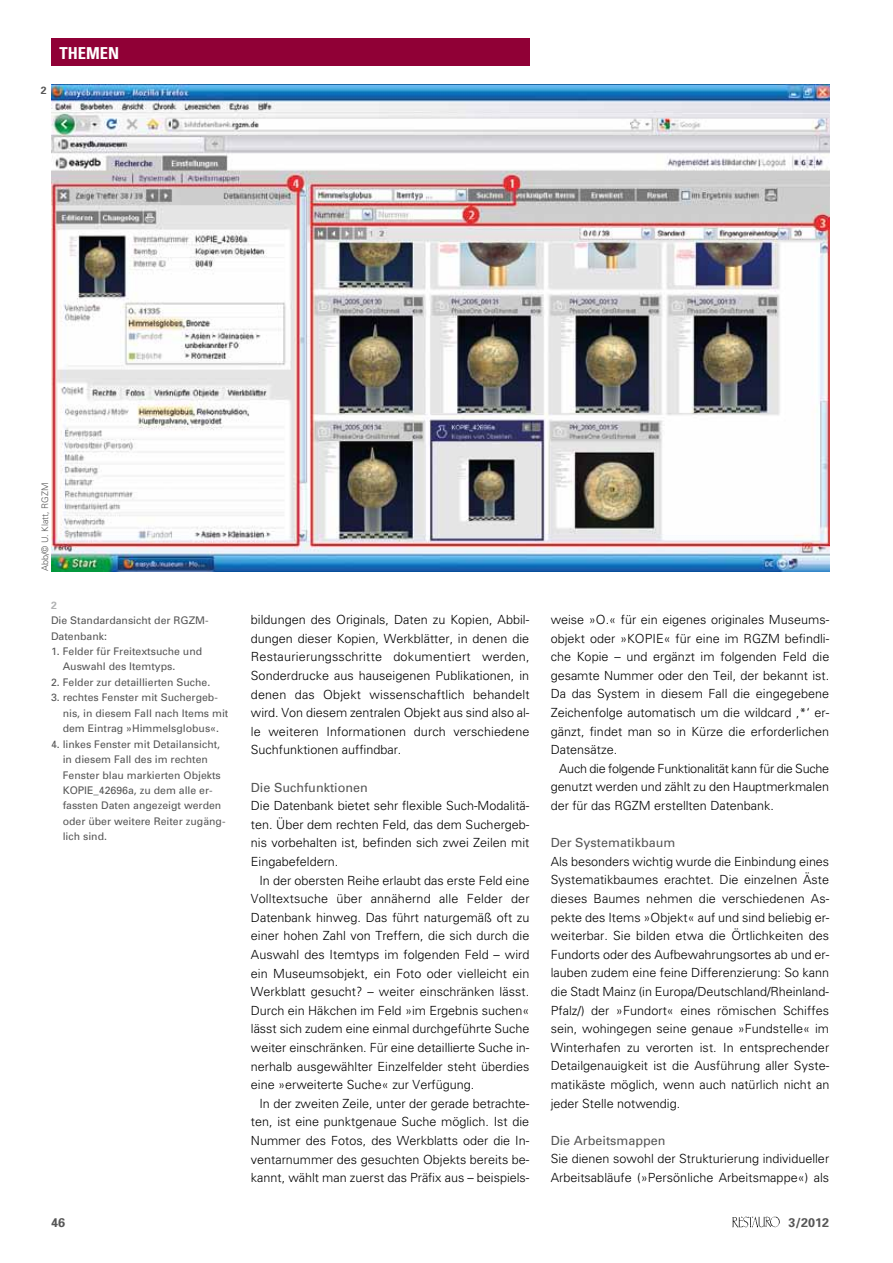
<style>
.page{position:relative;width:893px;height:1263px;background:#fff}
.page>*{position:absolute;margin:0;border:0;box-sizing:border-box;transform-origin:0 0}
.t1{font:700 condensed 16.5px "Univers";color:#fff}
.t2{font:300 12.6px/18.6px "Univers";color:#000;text-align:justify}
.t3{font:12.6px "Univers";color:#565656}
.t4{font:700 12.6px "Univers";color:#565656}
.t5{font:10.5px/15.5px "Univers";color:#565656}
.t6{font:700 10.5px "Univers";color:#b1b2b3}
.t7{font:700 10.5px "Univers";color:#565656}
.t8{font:300 9px "Univers";color:#565656}
</style>
<div class="page">
<div style="left:51px;top:38px;width:478px;height:28px;background:#900036"></div>
<img style="left:732px;top:1217px;width:48px;height:10px">
<img style="left:51px;top:85px;width:778px;height:486px">
<p class="t7" style="left:41px;top:83px;width:7px">2</p>
<h1 class="t1" style="left:60px;top:43px;width:61px">THEMEN</h1>
<p class="t8" style="left:40px;top:571px;width:90px;rotate:-90deg">Abb/© U. Klatt, RGZM</p>
<p class="t6" style="left:51px;top:598px;width:7px">2</p>
<p class="t5" style="left:51px;top:612px;width:159px">Die Standardansicht der RGZM-<br>Datenbank:</p>
<p class="t5" style="left:63px;top:643px;width:141px;text-indent:-12px">1. Felder für Freitextsuche und<br>Auswahl des Itemtyps.</p>
<p class="t5" style="left:51px;top:674px;width:161px">2. Felder zur detaillierten Suche.</p>
<p class="t5" style="left:63px;top:690px;width:167px;text-indent:-12px">3. rechtes Fenster mit Suchergeb&shy;nis, in diesem Fall nach Items mit dem Eintrag »Himmelsglobus«.</p>
<p class="t5" style="left:63px;top:736px;width:164px;text-indent:-12px">4. linkes Fenster mit Detailansicht, in diesem Fall des im rechten<br>Fenster blau markierten Objekts<br>KOPIE_42696a, zu dem alle er&shy;fassten Daten angezeigt werden oder über weitere Reiter zugäng&shy;lich sind.</p>
<p class="t4" style="left:51px;top:1214px;width:16px">46</p>
<p class="t2" style="left:251px;top:610px;width:280px">bildungen des Originals, Daten zu Kopien, Abbil&shy;dungen dieser Kopien, Werkblätter, in denen die Restaurierungsschritte dokumentiert werden, Sonderdrucke aus hauseigenen Publikationen, in denen das Objekt wissenschaftlich behandelt wird. Von diesem zentralen Objekt aus sind also al&shy;le weiteren Informationen durch verschiedene Suchfunktionen auffindbar.</p>
<p class="t3" style="left:251px;top:779px;width:118px">Die Suchfunktionen</p>
<p class="t2" style="left:251px;top:796px;width:280px">Die Datenbank bietet sehr flexible Such-Modalitä&shy;ten. Über dem rechten Feld, das dem Suchergeb&shy;nis vorbehalten ist, befinden sich zwei Zeilen mit Eingabefeldern.</p>
<p class="t2" style="left:251px;top:870px;width:280px;text-indent:9px">In der obersten Reihe erlaubt das erste Feld eine Volltextsuche über annähernd alle Felder der Datenbank hinweg. Das führt naturgemäß oft zu einer hohen Zahl von Treffern, die sich durch die Auswahl des Itemtyps im folgenden Feld – wird ein Museumsobjekt, ein Foto oder vielleicht ein Werkblatt gesucht? – weiter einschränken lässt.<br>Durch ein Häkchen im Feld »im Ergebnis suchen« lässt sich zudem eine einmal durchgeführte Suche weiter einschränken. Für eine detaillierte Suche in&shy;nerhalb ausgewählter Einzelfelder steht überdies eine »erweiterte Suche« zur Verfügung.</p>
<p class="t2" style="left:251px;top:1093px;width:280px;text-indent:9px">In der zweiten Zeile, unter der gerade betrachte&shy;ten, ist eine punktgenaue Suche möglich. Ist die Nummer des Fotos, des Werkblatts oder die In&shy;ventarnummer des gesuchten Objekts bereits be&shy;kannt, wählt man zuerst das Präfix aus – beispiels-</p>
<p class="t2" style="left:551px;top:610px;width:280px">weise »O.« für ein eigenes originales Museums&shy;objekt oder »KOPIE« für eine im RGZM befindli&shy;che Kopie – und ergänzt im folgenden Feld die gesamte Nummer oder den Teil, der bekannt ist.<br>Da das System in diesem Fall die eingegebene Zeichenfolge automatisch um die wildcard ‚*‘ er&shy;gänzt, findet man so in Kürze die erforderlichen Datensätze.</p>
<p class="t2" style="left:551px;top:759px;width:280px;text-indent:9px">Auch die folgende Funktionalität kann für die Suche genutzt werden und zählt zu den Hauptmerkmalen der für das RGZM erstellten Datenbank.</p>
<p class="t3" style="left:551px;top:835px;width:126px">Der Systematikbaum</p>
<p class="t2" style="left:551px;top:852px;width:280px">Als besonders wichtig wurde die Einbindung eines Systematikbaumes erachtet. Die einzelnen Äste dieses Baumes nehmen die verschiedenen As&shy;pekte des Items »Objekt« auf und sind beliebig er&shy;weiterbar. Sie bilden etwa die Örtlichkeiten des Fundorts oder des Aufbewahrungsortes ab und er&shy;lauben zudem eine feine Differenzierung: So kann die Stadt Mainz (in Europa/Deutschland/Rheinland-Pfalz/) der »Fundort« eines römischen Schiffes sein, wohingegen seine genaue »Fundstelle« im Winterhafen zu verorten ist. In entsprechender Detailgenauigkeit ist die Ausführung aller Syste&shy;matikäste möglich, wenn auch natürlich nicht an jeder Stelle notwendig.</p>
<p class="t3" style="left:551px;top:1132px;width:116px">Die Arbeitsmappen</p>
<p class="t2" style="left:551px;top:1149px;width:280px">Sie dienen sowohl der Strukturierung individueller<br>Arbeitsabläufe (»Persönliche Arbeitsmappe«) als</p>
<p class="t4" style="left:789px;top:1214px;width:42px">3/2012</p>
</div>
